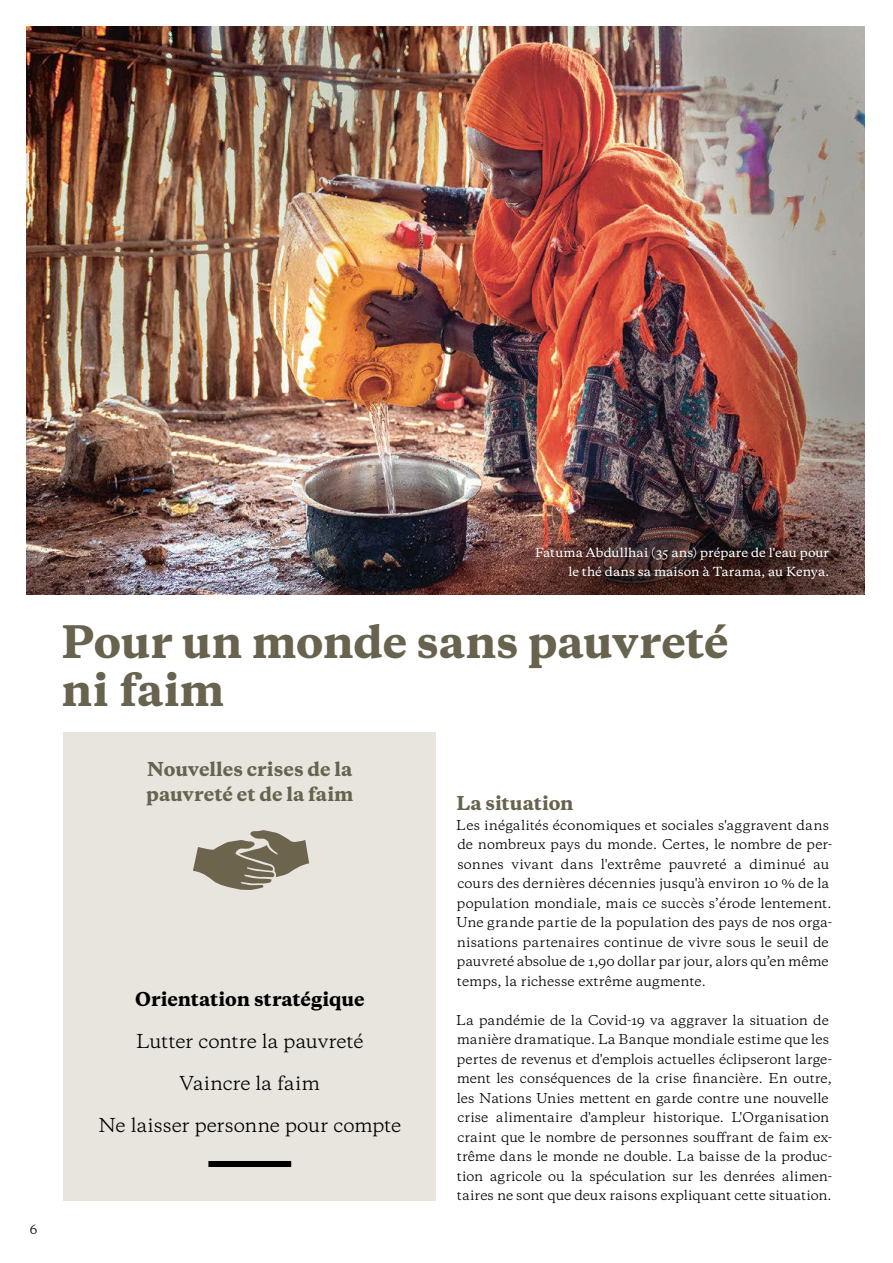
<style>
.page{position:relative;width:893px;height:1263px;background:#fff}
.page>*{position:absolute;margin:0;border:0;box-sizing:border-box;transform-origin:0 0}
.t1{font:800 42px/48px "Galaxie Copernicus";letter-spacing:-.005em;color:#67634e}
.t2{font:18px "Galaxie Copernicus";letter-spacing:-.01em;color:#000}
.t3{font:800 18px/25.5px "Galaxie Copernicus";color:#67634e}
.t4{font:800 18px "Galaxie Copernicus";color:#000}
.t5{font:12.75px/19.5px "Galaxie Copernicus";letter-spacing:.005em;color:#000}
.t6{font:12px "Galaxie Copernicus";color:#000}
.t7{font:500 11.7px/19.5px "Galaxie Copernicus";letter-spacing:.005em;color:#fff;text-align:right}
</style>
<div class="page">
<div style="left:64px;top:732px;width:372px;height:468px;background:#e8e5df"></div>
<svg style="left:193px;top:830px;width:116px;height:60px"></svg>
<div style="left:208px;top:1161px;width:83px;height:6px;background:#000"></div>
<img style="left:27px;top:27px;width:838px;height:568px">
<p class="t6" style="left:30px;top:1221px;width:9px">6</p>
<p class="t7" style="left:535px;top:542px;width:296px">Fatuma Abdullhai (35 ans) prépare de l'eau pour le thé dans sa maison à Tarama, au Kenya.</p>
<h1 class="t1" style="left:62px;top:619px;width:668px">Pour un monde sans pauvreté ni faim</h1>
<h2 class="t3" style="left:146px;top:756px;width:209px">Nouvelles crises de la pauvreté et de la faim</h2>
<h2 class="t4" style="left:135px;top:987px;width:231px">Orientation stratégique</h2>
<h2 class="t2" style="left:136px;top:1029px;width:229px">Lutter contre la pauvreté</h2>
<h2 class="t2" style="left:180px;top:1071px;width:142px">Vaincre la faim</h2>
<h2 class="t2" style="left:98px;top:1113px;width:304px">Ne laisser personne pour compte</h2>
<h2 class="t3" style="left:456px;top:791px;width:119px">La situation</h2>
<p class="t5" style="left:456px;top:815px;width:377px">Les inégalités économiques et sociales s'aggravent dans de nombreux pays du monde. Certes, le nombre de per&shy;sonnes vivant dans l'extrême pauvreté a diminué au cours des dernières décennies jusqu'à environ 10 % de la population mondiale, mais ce succès s’érode lentement.<br>Une grande partie de la population des pays de nos orga&shy;nisations partenaires continue de vivre sous le seuil de pauvreté absolue de 1,90 dollar par jour, alors qu’en même temps, la richesse extrême augmente.</p>
<p class="t5" style="left:456px;top:1010px;width:377px">La pandémie de la Covid-19 va aggraver la situation de manière dramatique. La Banque mondiale estime que les pertes de revenus et d'emplois actuelles éclipseront large&shy;ment les conséquences de la crise financière. En outre, les Nations Unies mettent en garde contre une nouvelle crise alimentaire d'ampleur historique. L'Organisation craint que le nombre de personnes souffrant de faim ex&shy;trême dans le monde ne double. La baisse de la produc&shy;tion agricole ou la spéculation sur les denrées alimen&shy;taires ne sont que deux raisons expliquant cette situation.</p>
</div>
